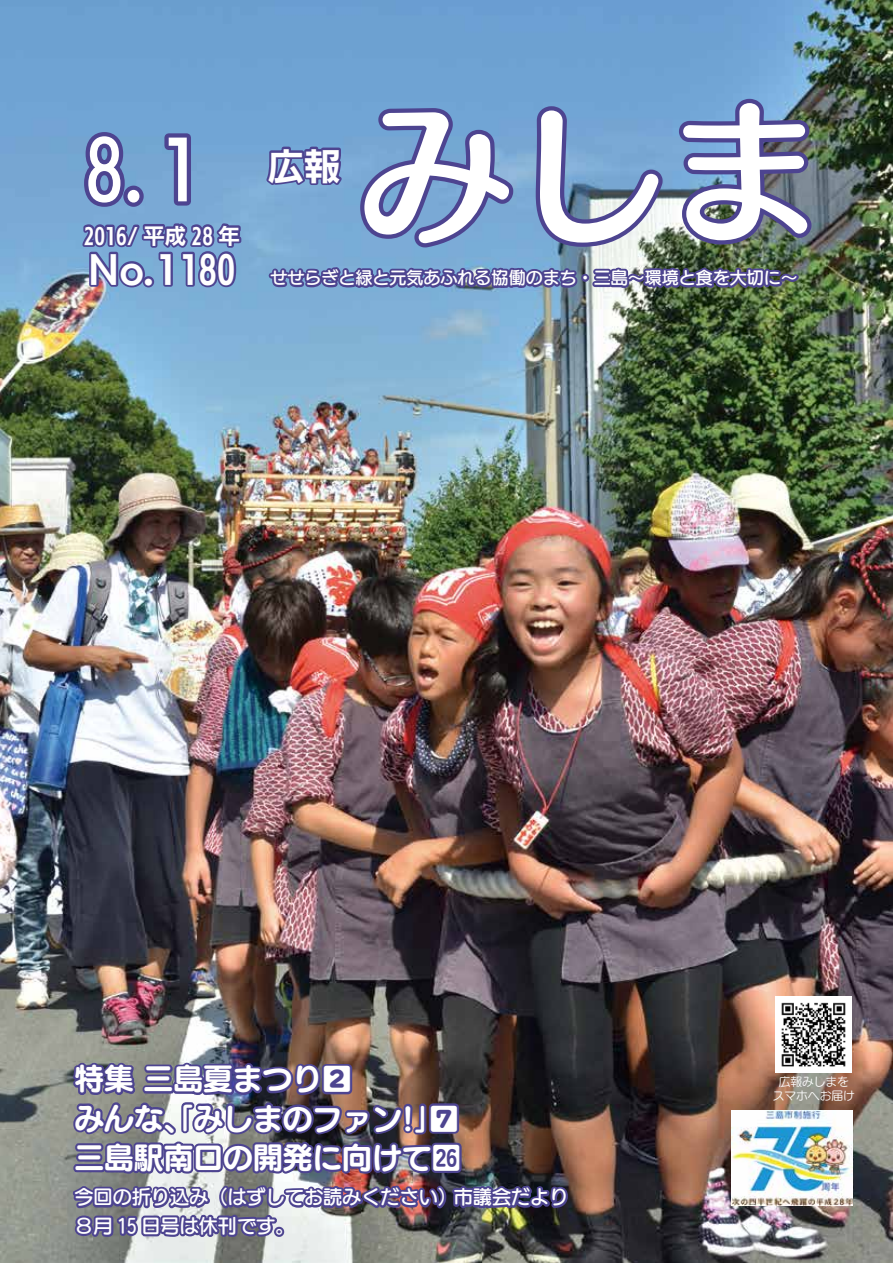
<style>
.page{position:relative;width:893px;height:1263px;background:#fff}
.page>*{position:absolute;margin:0;border:0;box-sizing:border-box;transform-origin:0 0}
.t1{font:154.2px "Humming Std B";color:#fff}
.t2{font:76.5px "UD Kakugo Large Pro DB";color:#fff}
.t3{font:36.15px "UD Kakugo Large Pro B";color:#fff}
.t4{font:29.7px/39.3px "UD Marugo Large Pro B";color:#fff}
.t5{font:21.3px "UD Kakugo Large Pro B";letter-spacing:.01em;color:#fff}
.t6{font:19.2px/28.7px "UD Marugo Large Pro DB";color:#fff}
.t7{font:16.95px "UD Marugo Large Pro DB";color:#fff}
.t8{font:11.7px "UD Marugo Large Pro M";color:#fff}
.s1{font-size:21.3px;color:#4d4490}
</style>
<div class="page">
<img style="left:0;top:0;width:893px;height:1263px">
<svg style="left:80px;top:128px;width:49px;height:83px;background:#5d6cab"></svg>
<div style="left:123px;top:186px;width:21px;height:21px;border:9px solid #4d4490;border-radius:50%"></div>
<svg style="left:160px;top:129px;width:35px;height:81px;background:#6277b3"></svg>
<svg style="left:263px;top:0;width:553px;height:329px;background:#6d90b8"></svg>
<svg style="left:80px;top:220px;width:163px;height:71px;background:#6576b0"></svg>
<img style="left:776px;top:997px;width:76px;height:76px">
<img style="left:732px;top:1110px;width:120px;height:95px">
<img style="left:70px;top:863px;width:500px;height:400px">
<h2 class="t2" style="left:85px;top:106px;width:116px">８.1</h2>
<p class="t5" style="left:84px;top:218px;width:158px">2016/ 平成 28 年</p>
<p class="t3" style="left:88px;top:239px;width:129px">No.11８０</p>
<p class="t3" style="left:268px;top:136px;width:74px">広報</p>
<h1 class="t1" style="left:359px;top:58px;width:464px">みしま</h1>
<p class="t7" style="left:271px;top:263px;width:529px">せせらぎと緑と元気あふれる協働のまち・三島～環境と食を大切に～</p>
<p class="t4" style="left:74px;top:1057px;width:279px">特集 三島夏まつり2</p>
<p class="t4" style="left:74px;top:1096px;width:388px">みんな、「みしまのファン!」7三島駅南口の開発に向けて■<span class="s1">26</span></p>
<p class="t6" style="left:74px;top:1181px;width:496px">今回の折り込み（はずしてお読みください）市議会だより<br>８月 15 日号は休刊です。</p>
<p class="t8" style="left:779px;top:1071px;width:72px">広報みしまを</p>
<p class="t8" style="left:773px;top:1086px;width:83px">スマホへお届け</p>
</div>
